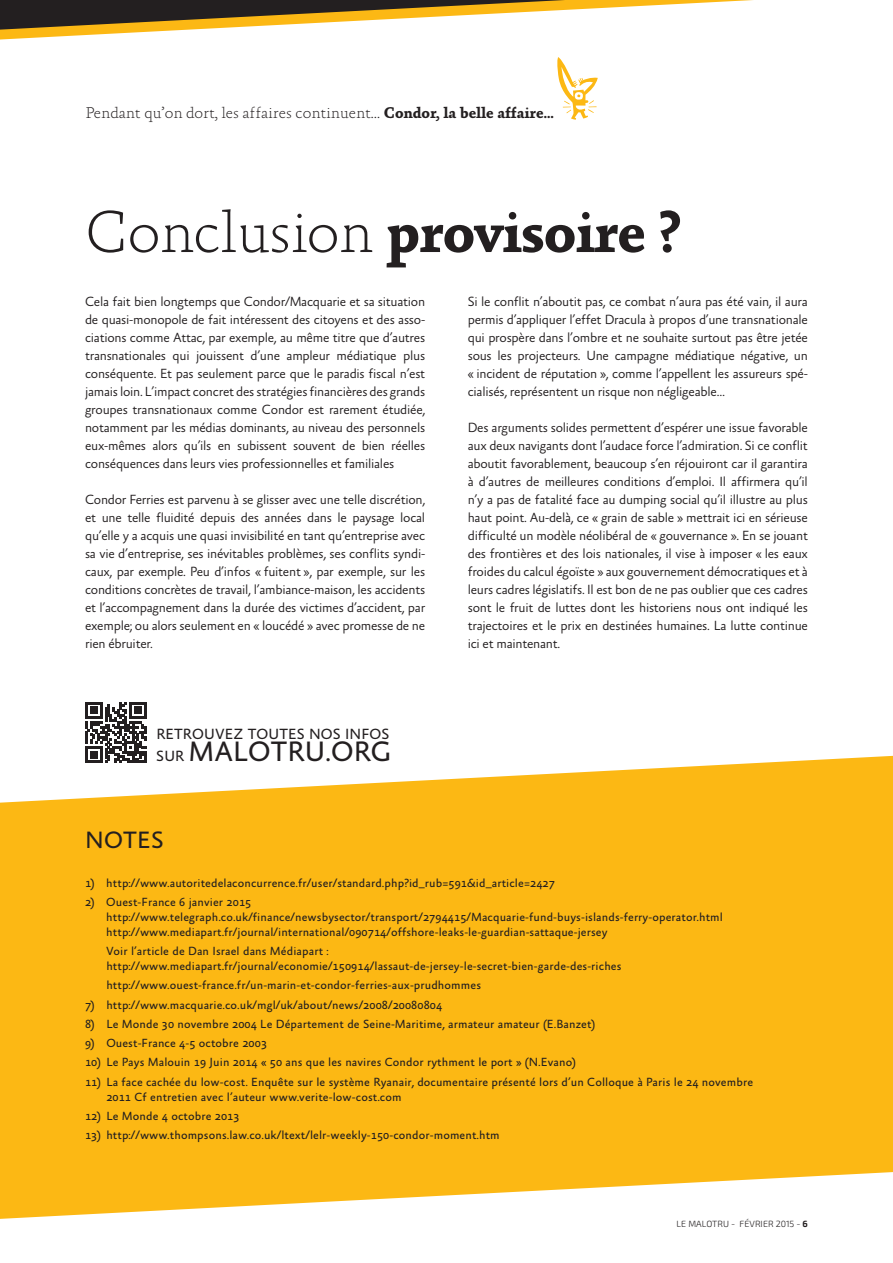
<style>
.page{position:relative;width:893px;height:1263px;background:#fff}
.page>*{position:absolute;margin:0;border:0;box-sizing:border-box;transform-origin:0 0}
.t1{font:700 60px "Absara TF";letter-spacing:-.02em;color:#231f20}
.t2{font:28.5px "Absara Sans";letter-spacing:.005em;color:#231f20}
.t3{font:24px "Absara Sans";letter-spacing:.01em;color:#231f20}
.t4{font:100 15.75px "Absara";letter-spacing:-.005em;color:#231f20}
.t5{font:15px "Absara Sans";letter-spacing:.01em;color:#231f20}
.t6{font:300 13.5px/18px "Absara Sans";letter-spacing:-.02em;color:#231f20;text-align:justify}
.t7{font:12px/15px "Absara Sans";letter-spacing:.01em;color:#231f20}
.t8{font:300 9px "Exo 2.0";letter-spacing:.01em;color:#231f20}
.s1{font-weight:700}
.s2{font-family:"Absara";font-weight:100}
.s3{font-size:15px}
</style>
<div class="page">
<svg style="left:0;top:756px;width:893px;height:463px;background:#fcbf2b"></svg>
<svg style="left:85px;top:702px;width:61px;height:61px"></svg>
<svg style="left:0;top:0;width:753px;height:40px"></svg>
<p class="t4" style="left:85px;top:103px;width:470px">Pendant qu’on dort, les affaires continuent… <span class="s1">Condor, la belle affaire…</span></p>
<h1 class="t1" style="left:85px;top:197px;width:598px"><span class="s2">Conclusion</span> provisoire ?</h1>
<p class="t6" style="left:85px;top:293px;width:342px">Cela fait bien longtemps que Condor/Macquarie et sa situation de quasi-monopole de fait intéressent des citoyens et des asso&shy;ciations comme Attac, par exemple, au même titre que d’autres transnationales qui jouissent d’une ampleur médiatique plus conséquente. Et pas seulement parce que le paradis fiscal n’est jamais loin. L’impact concret des stratégies financières des grands groupes transnationaux comme Condor est rarement étudiée, notamment par les médias dominants, au niveau des personnels eux-mêmes alors qu’ils en subissent souvent de bien réelles conséquences dans leurs vies professionnelles et familiales</p>
<p class="t6" style="left:85px;top:491px;width:342px">Condor Ferries est parvenu à se glisser avec une telle discrétion, et une telle fluidité depuis des années dans le paysage local qu’elle y a acquis une quasi invisibilité en tant qu’entreprise avec sa vie d’entreprise, ses inévitables problèmes, ses conflits syndi&shy;caux, par exemple. Peu d’infos « fuitent », par exemple, sur les conditions concrètes de travail, l’ambiance-maison, les accidents et l’accompagnement dans la durée des victimes d’accident, par exemple; ou alors seulement en « loucédé » avec promesse de ne rien ébruiter.</p>
<p class="t5" style="left:156px;top:726px;width:234px">RETROUVEZ TOUTES NOS INFOS</p>
<h2 class="t2" style="left:156px;top:737px;width:237px"><span class="s3">SUR</span> MALOTRU.ORG</h2>
<p class="t6" style="left:468px;top:293px;width:342px">Si le conflit n’aboutit pas, ce combat n’aura pas été vain, il aura permis d’appliquer l’effet Dracula à propos d’une transnationale qui prospère dans l’ombre et ne souhaite surtout pas être jetée sous les projecteurs. Une campagne médiatique négative, un « incident de réputation », comme l’appellent les assureurs spé&shy;cialisés, représentent un risque non négligeable…</p>
<p class="t6" style="left:468px;top:419px;width:342px">Des arguments solides permettent d’espérer une issue favorable aux deux navigants dont l’audace force l’admiration. Si ce conflit aboutit favorablement, beaucoup s’en réjouiront car il garantira à d’autres de meilleures conditions d’emploi. Il affirmera qu’il n’y a pas de fatalité face au dumping social qu’il illustre au plus haut point. Au-delà, ce « grain de sable » mettrait ici en sérieuse difficulté un modèle néolibéral de « gouvernance ». En se jouant des frontières et des lois nationales, il vise à imposer « les eaux froides du calcul égoïste » aux gouvernement démocratiques et à leurs cadres législatifs. Il est bon de ne pas oublier que ces cadres sont le fruit de luttes dont les historiens nous ont indiqué les trajectoires et le prix en destinées humaines. La lutte continue ici et maintenant.</p>
<h3 class="t3" style="left:85px;top:827px;width:80px">NOTES</h3>
<p class="t7" style="left:85px;top:876px;width:471px">1) http://www.autoritedelaconcurrence.fr/user/standard.php?id_rub=591&amp;id_article=2427</p>
<p class="t7" style="left:106px;top:895px;width:618px;text-indent:-21px">2) Ouest-France 6 janvier 2015 http://www.telegraph.co.uk/finance/newsbysector/transport/2794415/Macquarie-fund-buys-islands-ferry-operator.html http://www.mediapart.fr/journal/international/090714/offshore-leaks-le-guardian-sattaque-jersey</p>
<p class="t7" style="left:106px;top:944px;width:517px">Voir l’article de Dan Israel dans Médiapart : http://www.mediapart.fr/journal/economie/150914/lassaut-de-jersey-le-secret-bien-garde-des-riches</p>
<p class="t7" style="left:106px;top:978px;width:376px">http://www.ouest-france.fr/un-marin-et-condor-ferries-aux-prudhommes</p>
<p class="t7" style="left:85px;top:998px;width:359px">7) http://www.macquarie.co.uk/mgl/uk/about/news/2008/20080804</p>
<p class="t7" style="left:85px;top:1017px;width:512px">8) Le Monde 30 novembre 2004 Le Département de Seine-Maritime, armateur amateur (E.Banzet)</p>
<p class="t7" style="left:85px;top:1036px;width:184px">9) Ouest-France 4-5 octobre 2003</p>
<p class="t7" style="left:85px;top:1055px;width:492px">10) Le Pays Malouin 19 Juin 2014 « 50 ans que les navires Condor rythment le port » (N.Evano)</p>
<p class="t7" style="left:106px;top:1075px;width:648px;text-indent:-21px">11) La face cachée du low-cost. Enquête sur le système Ryanair, documentaire présenté lors d’un Colloque à Paris le 24 novembre<br>2011 Cf entretien avec l’auteur www.verite-low-cost.com</p>
<p class="t7" style="left:85px;top:1109px;width:156px">12) Le Monde 4 octobre 2013</p>
<p class="t7" style="left:85px;top:1128px;width:416px">13) http://www.thompsons.law.co.uk/ltext/lelr-weekly-150-condor-moment.htm</p>
<p class="t8" style="left:676px;top:1218px;width:133px">LE MALOTRU - FÉVRIER 2015 - <span class="s1">6</span></p>
</div>
